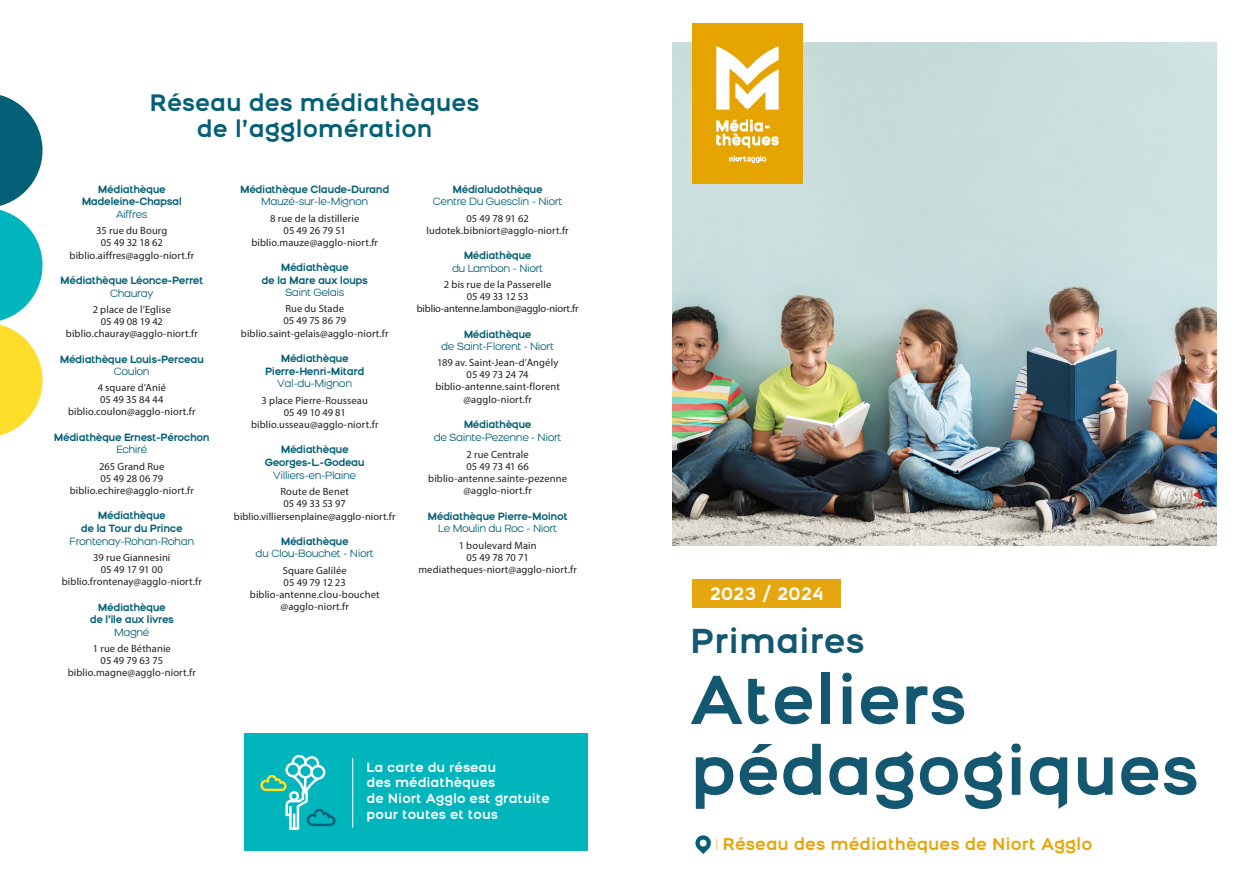
<style>
.page{position:relative;width:1259px;height:893px;background:#fff}
.page>*{position:absolute;margin:0;border:0;box-sizing:border-box;transform-origin:0 0}
.t1{font:700 68.85px/70.8px "Bronova";color:#135870}
.t2{font:700 34.5px "Bronova";color:#135870}
.t3{font:700 23.7px/25.8px "Bronova";color:#046076;text-align:center}
.t4{font:700 18px "Bronova";color:#fff}
.t5{font:700 17.1px "Bronova";color:#e5a710}
.t6{font:700 13.2px/15.9px "Bronova";color:#fff}
.t7{font:10.5px/12.6px "Myriad Pro";letter-spacing:.01em;color:#231f20;text-align:center}
.t8{font:700 10.5px/12.6px "Bronova";letter-spacing:-.04em;color:#046076;text-align:center}
.t9{font:10.5px "Bronova";letter-spacing:-.04em;color:#046076}
.t10{font:10.5px "Myriad Pro";letter-spacing:-.015em;color:#231f20}
.s1{font-weight:400}
.s2{font-weight:400;font-size:16.2px;color:#f3ce89}
</style>
<div class="page">
<img style="left:672px;top:43px;width:544px;height:502px">
<div style="left:692px;top:579px;width:149px;height:29px;background:#e5a710"></div>
<svg style="left:695px;top:835px;width:16px;height:19px"></svg>
<img style="left:692px;top:23px;width:110px;height:160px">
<svg style="left:0;top:95px;width:43px;height:341px"></svg>
<div style="left:244px;top:733px;width:344px;height:117px;background:#00b6bc"></div>
<svg style="left:260px;top:754px;width:75px;height:76px"></svg>
<hr style="left:352px;top:758px;width:1px;height:70px;background:#fff">
<p class="t3" style="left:150px;top:89px;width:331px">Réseau des médiathèques de l’agglomération</p>
<p class="t8" style="left:82px;top:183px;width:102px">Médiathèque<br>Madeleine-Chapsal</p>
<p class="t9" style="left:116px;top:208px;width:33px">Aiffres</p>
<p class="t7" style="left:96px;top:224px;width:73px">35 rue du Bourg</p>
<p class="t7" style="left:101px;top:236px;width:64px">05 49 32 18 62</p>
<p class="t7" style="left:70px;top:249px;width:126px">biblio.aiffres@agglo-niort.fr</p>
<p class="t8" style="left:60px;top:274px;width:145px">Médiathèque Léonce-Perret</p>
<p class="t9" style="left:110px;top:286px;width:45px">Chauray</p>
<p class="t7" style="left:93px;top:303px;width:80px">2 place de l’Eglise</p>
<p class="t7" style="left:101px;top:315px;width:64px">05 49 08 19 42</p>
<p class="t7" style="left:66px;top:327px;width:133px">biblio.chauray@agglo-niort.fr</p>
<p class="t8" style="left:60px;top:352px;width:146px">Médiathèque Louis-Perceau</p>
<p class="t9" style="left:114px;top:365px;width:37px">Coulon</p>
<p class="t7" style="left:98px;top:381px;width:70px">4 square d’Anié</p>
<p class="t7" style="left:100px;top:393px;width:65px">05 49 35 84 44</p>
<p class="t7" style="left:68px;top:405px;width:129px">biblio.coulon@agglo-niort.fr</p>
<p class="t8" style="left:54px;top:430px;width:157px">Médiathèque Ernest-Pérochon</p>
<p class="t9" style="left:116px;top:443px;width:33px">Echiré</p>
<p class="t7" style="left:99px;top:460px;width:67px">265 Grand Rue</p>
<p class="t7" style="left:100px;top:472px;width:64px">05 49 28 06 79</p>
<p class="t7" style="left:70px;top:484px;width:126px">biblio.echire@agglo-niort.fr</p>
<p class="t8" style="left:69px;top:509px;width:126px">Médiathèque<br>de la Tour du Prince<br><span class="s1">Frontenay-Rohan-Rohan</span></p>
<p class="t7" style="left:93px;top:551px;width:79px">39 rue Giannesini</p>
<p class="t7" style="left:101px;top:563px;width:64px">05 49 17 91 00</p>
<p class="t7" style="left:62px;top:575px;width:142px">biblio.frontenay@agglo-niort.fr</p>
<p class="t8" style="left:90px;top:600px;width:86px">Médiathèque<br>de l’île aux livres<br><span class="s1">Magné</span></p>
<p class="t7" style="left:93px;top:642px;width:80px">1 rue de Béthanie</p>
<p class="t7" style="left:101px;top:654px;width:64px">05 49 79 63 75</p>
<p class="t7" style="left:68px;top:666px;width:130px">biblio.magne@agglo-niort.fr</p>
<p class="t8" style="left:240px;top:183px;width:151px">Médiathèque Claude-Durand</p>
<p class="t9" style="left:261px;top:195px;width:109px">Mauzé-sur-le-Mignon</p>
<p class="t7" style="left:270px;top:212px;width:91px">8 rue de la distillerie</p>
<p class="t7" style="left:283px;top:224px;width:64px">05 49 26 79 51</p>
<p class="t7" style="left:251px;top:236px;width:128px">biblio.mauze@agglo-niort.fr</p>
<p class="t8" style="left:262px;top:261px;width:108px">Médiathèque<br>de la Mare aux loups<br><span class="s1">Saint Gelais</span></p>
<p class="t7" style="left:285px;top:302px;width:60px">Rue du Stade</p>
<p class="t7" style="left:283px;top:314px;width:64px">05 49 75 86 79</p>
<p class="t7" style="left:241px;top:327px;width:149px">biblio.saint-gelais@agglo-niort.fr</p>
<p class="t8" style="left:265px;top:352px;width:101px">Médiathèque<br>Pierre-Henri-Mitard<br><span class="s1">Val-du-Mignon</span></p>
<p class="t7" style="left:262px;top:394px;width:108px">3 place Pierre-Rousseau</p>
<p class="t7" style="left:284px;top:406px;width:64px">05 49 10 49 81</p>
<p class="t7" style="left:251px;top:418px;width:129px">biblio.usseau@agglo-niort.fr</p>
<p class="t8" style="left:265px;top:443px;width:102px">Médiathèque<br>Georges-L.-Godeau</p>
<p class="t9" style="left:273px;top:468px;width:84px">Villiers-en-Plaine</p>
<p class="t7" style="left:280px;top:485px;width:70px">Route de Benet</p>
<p class="t7" style="left:234px;top:497px;width:163px">05 49 33 53 97 biblio.villiersenplaine@agglo-niort.fr</p>
<p class="t8" style="left:281px;top:535px;width:69px">Médiathèque</p>
<p class="t9" style="left:256px;top:547px;width:120px">du Clou-Bouchet - Niort</p>
<p class="t7" style="left:283px;top:564px;width:66px">Square Galilée</p>
<p class="t7" style="left:284px;top:576px;width:64px">05 49 79 12 23</p>
<p class="t7" style="left:250px;top:588px;width:131px">biblio-antenne.clou-bouchet @agglo-niort.fr</p>
<p class="t8" style="left:452px;top:183px;width:92px">Médialudothèque</p>
<p class="t9" style="left:433px;top:195px;width:131px">Centre Du Guesclin - Niort</p>
<p class="t7" style="left:466px;top:212px;width:64px">05 49 78 91 62</p>
<p class="t7" style="left:426px;top:224px;width:144px">ludotek.bibniort@agglo-niort.fr</p>
<p class="t8" style="left:464px;top:249px;width:69px">Médiathèque</p>
<p class="t9" style="left:452px;top:261px;width:93px">du Lambon - Niort</p>
<p class="t7" style="left:444px;top:278px;width:109px">2 bis rue de la Passerelle</p>
<p class="t7" style="left:467px;top:290px;width:63px">05 49 33 12 53</p>
<p class="t10" style="left:417px;top:302px;width:163px">biblio-antenne.lambon@agglo-niort.fr</p>
<p class="t8" style="left:464px;top:327px;width:69px">Médiathèque</p>
<p class="t9" style="left:441px;top:340px;width:114px">de Saint-Florent - Niort</p>
<p class="t7" style="left:437px;top:356px;width:123px">189 av. Saint-Jean-d’Angély</p>
<p class="t7" style="left:466px;top:368px;width:64px">05 49 73 24 74</p>
<p class="t7" style="left:435px;top:380px;width:126px">biblio-antenne.saint-florent</p>
<p class="t7" style="left:463px;top:393px;width:70px">@agglo-niort.fr</p>
<p class="t8" style="left:464px;top:418px;width:69px">Médiathèque</p>
<p class="t9" style="left:434px;top:431px;width:129px">de Sainte-Pezenne - Niort</p>
<p class="t7" style="left:466px;top:448px;width:64px">2 rue Centrale</p>
<p class="t7" style="left:466px;top:460px;width:64px">05 49 73 41 66</p>
<p class="t7" style="left:428px;top:472px;width:140px">biblio-antenne.sainte-pezenne @agglo-niort.fr</p>
<p class="t8" style="left:427px;top:509px;width:142px">Médiathèque Pierre-Moinot</p>
<p class="t9" style="left:438px;top:522px;width:120px">Le Moulin du Roc - Niort</p>
<p class="t7" style="left:459px;top:538px;width:79px">1 boulevard Main</p>
<p class="t7" style="left:466px;top:550px;width:64px">05 49 78 70 71</p>
<p class="t7" style="left:418px;top:562px;width:160px">mediatheques-niort@agglo-niort.fr</p>
<p class="t6" style="left:367px;top:759px;width:185px">La carte du réseau<br>des médiathèques<br>de Niort Agglo est gratuite pour toutes et tous</p>
<p class="t4" style="left:709px;top:583px;width:115px">2023 / 2024</p>
<p class="t2" style="left:690px;top:620px;width:175px">Primaires</p>
<p class="t1" style="left:690px;top:663px;width:510px">Ateliers pédagogiques</p>
<p class="t5" style="left:714px;top:834px;width:379px"><span class="s2">I</span> Réseau des médiathèques de Niort Agglo</p>
</div>
